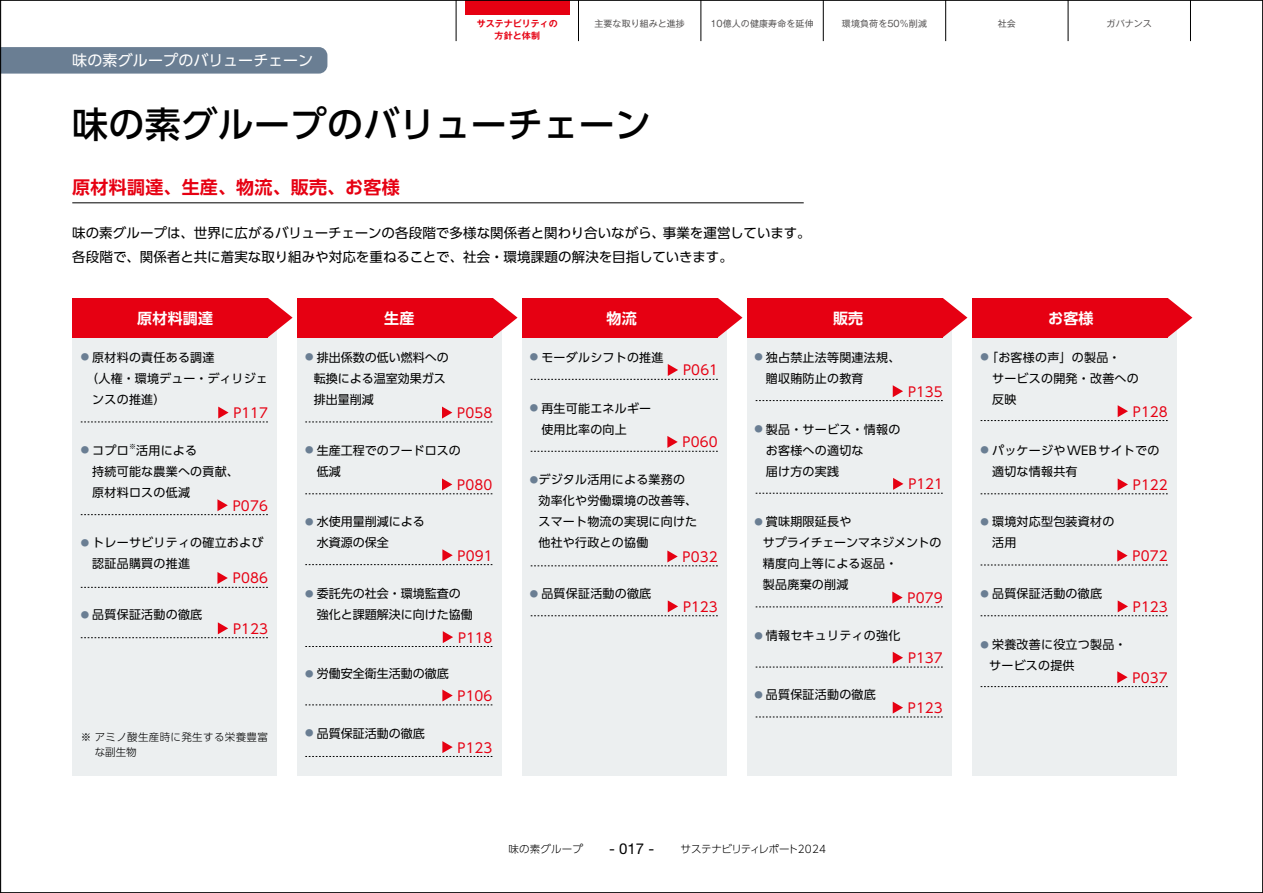
<style>
.page{position:relative;width:1263px;height:893px;background:#fff}
.page>*{position:absolute;margin:0;border:0;box-sizing:border-box;transform-origin:0 0}
.t1{font:500 36px "UD Shin Go Pr 6 N";letter-spacing:.005em;color:#000}
.t2{font:700 18px "UD Shin Go Pr 6 N De";letter-spacing:.015em;color:#e60012}
.t3{font:15px "UD Shin Go Pr 6 N";letter-spacing:.005em;color:#fff}
.t4{font:700 15px "UD Shin Go Pr 6 N De";letter-spacing:.01em;color:#fff}
.t5{font:15px "Helvetica Neue LT Std";color:#000}
.t6{font:13.5px/24px "UD Shin Go Pr 6 N";color:#000}
.t7{font:13.5px "UD Shin Go Pr 6 N";letter-spacing:.01em;color:#e60012}
.t8{font:12px/21px "UD Shin Go Pr 6 N";letter-spacing:.02em;color:#000}
.t9{font:12px/21px "UD Shin Go Pr 6 N";color:#000}
.t10{font:300 10.5px/15px "UD Shin Go Pr 6 N";letter-spacing:.02em;color:#000}
.t11{font:300 10.5px "UD Shin Go Pr 6 N";letter-spacing:-.05em;color:#000}
.t12{font:9px "Gothic MB101 Pr 6 N";letter-spacing:.01em;color:#595757}
.t13{font:700 9px "Gothic MB101 Pr 6 N De";letter-spacing:.005em;color:#e60012}
.t14{font:7.05px "UD Shin Go Pr 6 N";color:#000}
.s1{font-size:8.4px;color:#6a7e93}
</style>
<div class="page">
<hr style="left:1190px;top:0;width:1px;height:41px;background:#000">
<hr style="left:456px;top:0;width:1px;height:41px;background:#000">
<hr style="left:578px;top:0;width:1px;height:41px;background:#000">
<hr style="left:701px;top:0;width:1px;height:41px;background:#000">
<hr style="left:823px;top:0;width:1px;height:41px;background:#000">
<hr style="left:945px;top:0;width:1px;height:41px;background:#000">
<hr style="left:1068px;top:0;width:1px;height:41px;background:#000">
<div style="left:72px;top:319px;width:204px;height:456px;background:#eceff0"></div>
<div style="left:297px;top:319px;width:204px;height:456px;background:#eceff0"></div>
<div style="left:522px;top:319px;width:204px;height:456px;background:#eceff0"></div>
<div style="left:747px;top:319px;width:204px;height:456px;background:#eceff0"></div>
<div style="left:972px;top:319px;width:204px;height:456px;background:#eceff0"></div>
<div style="left:465px;top:0;width:105px;height:14px;background:#e60012"></div>
<svg style="left:2px;top:47px;width:325px;height:27px"></svg>
<hr style="left:72px;top:203px;width:732px;height:1px;background:#000">
<div style="left:72px;top:298px;width:196px;height:39px;background:#e60012"></div>
<svg style="left:268px;top:298px;width:25px;height:39px"></svg>
<div style="left:297px;top:298px;width:196px;height:39px;background:#e60012"></div>
<svg style="left:493px;top:298px;width:24px;height:39px"></svg>
<div style="left:522px;top:298px;width:196px;height:39px;background:#e60012"></div>
<svg style="left:718px;top:298px;width:24px;height:39px"></svg>
<div style="left:747px;top:298px;width:196px;height:39px;background:#e60012"></div>
<svg style="left:943px;top:298px;width:24px;height:39px"></svg>
<div style="left:972px;top:298px;width:196px;height:39px;background:#e60012"></div>
<svg style="left:1168px;top:298px;width:24px;height:39px"></svg>
<svg style="left:81px;top:407px;width:187px;height:16px"></svg>
<svg style="left:305px;top:407px;width:187px;height:16px"></svg>
<svg style="left:531px;top:364px;width:187px;height:16px"></svg>
<svg style="left:756px;top:385px;width:187px;height:16px"></svg>
<svg style="left:981px;top:405px;width:187px;height:16px"></svg>
<svg style="left:981px;top:478px;width:187px;height:17px"></svg>
<svg style="left:981px;top:550px;width:187px;height:16px"></svg>
<svg style="left:981px;top:600px;width:187px;height:16px"></svg>
<svg style="left:981px;top:671px;width:187px;height:16px"></svg>
<svg style="left:756px;top:478px;width:187px;height:16px"></svg>
<svg style="left:756px;top:591px;width:187px;height:17px"></svg>
<svg style="left:756px;top:652px;width:187px;height:16px"></svg>
<svg style="left:756px;top:702px;width:187px;height:16px"></svg>
<svg style="left:531px;top:436px;width:187px;height:16px"></svg>
<svg style="left:531px;top:550px;width:187px;height:17px"></svg>
<svg style="left:531px;top:600px;width:187px;height:16px"></svg>
<svg style="left:305px;top:478px;width:187px;height:17px"></svg>
<svg style="left:305px;top:549px;width:187px;height:16px"></svg>
<svg style="left:305px;top:631px;width:187px;height:16px"></svg>
<svg style="left:305px;top:689px;width:187px;height:17px"></svg>
<svg style="left:305px;top:741px;width:187px;height:16px"></svg>
<svg style="left:81px;top:622px;width:187px;height:16px"></svg>
<svg style="left:81px;top:572px;width:187px;height:16px"></svg>
<svg style="left:81px;top:499px;width:187px;height:16px"></svg>
<p class="t3" style="left:72px;top:48px;width:243px">味の素グループのバリューチェーン</p>
<p class="t13" style="left:477px;top:16px;width:83px">サステナビリティの</p>
<p class="t12" style="left:594px;top:16px;width:92px">主要な取り組みと進捗</p>
<p class="t13" style="left:495px;top:28px;width:47px">方針と体制</p>
<h1 class="t1" style="left:72px;top:95px;width:580px">味の素グループのバリューチェーン</h1>
<p class="t12" style="left:710px;top:16px;width:105px">10億人の健康寿命を延伸</p>
<p class="t12" style="left:842px;top:16px;width:87px">環境負荷を50％削減</p>
<p class="t12" style="left:998px;top:16px;width:20px">社会</p>
<p class="t12" style="left:1106px;top:16px;width:47px">ガバナンス</p>
<h2 class="t2" style="left:72px;top:173px;width:329px">原材料調達、生産、物流、販売、お客様</h2>
<p class="t6" style="left:72px;top:221px;width:740px">味の素グループは、世界に広がるバリューチェーンの各段階で多様な関係者と関わり合いながら、事業を運営しています。各段階で、関係者と共に着実な取り組みや対応を重ねることで、社会・環境課題の解決を目指していきます。</p>
<p class="t4" style="left:137px;top:307px;width:77px">原材料調達</p>
<p class="t4" style="left:384px;top:307px;width:32px">生産</p>
<p class="t4" style="left:606px;top:307px;width:32px">物流</p>
<p class="t4" style="left:833px;top:307px;width:32px">販売</p>
<p class="t4" style="left:1048px;top:307px;width:47px">お客様</p>
<p class="t9" style="left:314px;top:346px;width:136px;text-indent:-9px"><span class="s1">●</span> 排出係数の低い燃料への転換による温室効果ガス排出量削減</p>
<p class="t9" style="left:317px;top:439px;width:146px;text-indent:-11px"><span class="s1">●</span> 生産工程でのフードロスの低減</p>
<p class="t9" style="left:317px;top:511px;width:110px;text-indent:-11px"><span class="s1">●</span> 水使用量削減による水資源の保全</p>
<p class="t9" style="left:317px;top:583px;width:158px;text-indent:-11px"><span class="s1">●</span> 委託先の社会・環境監査の強化と課題解決に向けた協働</p>
<p class="t8" style="left:81px;top:346px;width:135px"><span class="s1">●</span> 原材料の責任ある調達</p>
<p class="t8" style="left:86px;top:367px;width:183px">（人権・環境デュー・ディリジェ</p>
<p class="t8" style="left:92px;top:388px;width:75px">ンスの推進）</p>
<p class="t8" style="left:81px;top:439px;width:50px"><span class="s1">●</span> コプロ</p>
<p class="t14" style="left:129px;top:440px;width:8px">※</p>
<p class="t7" style="left:233px;top:402px;width:36px">P117</p>
<p class="t7" style="left:457px;top:402px;width:37px">P058</p>
<p class="t8" style="left:92px;top:439px;width:148px;text-indent:44px">活用による<br>持続可能な農業への貢献、原材料ロスの低減</p>
<p class="t8" style="left:92px;top:532px;width:173px;text-indent:-12px"><span class="s1">●</span> トレーサビリティの確立および認証品購買の推進</p>
<p class="t8" style="left:81px;top:604px;width:123px"><span class="s1">●</span> 品質保証活動の徹底</p>
<p class="t7" style="left:457px;top:474px;width:37px">P080</p>
<p class="t7" style="left:233px;top:495px;width:37px">P076</p>
<p class="t7" style="left:458px;top:545px;width:37px">P091</p>
<p class="t7" style="left:233px;top:567px;width:37px">P086</p>
<p class="t7" style="left:233px;top:618px;width:36px">P123</p>
<p class="t10" style="left:95px;top:729px;width:175px;text-indent:-14px">※ アミノ酸生産時に発生する栄養豊富な副生物</p>
<p class="t9" style="left:305px;top:663px;width:145px"><span class="s1">●</span> 労働安全衛生活動の徹底</p>
<p class="t7" style="left:458px;top:626px;width:36px">P118</p>
<p class="t7" style="left:458px;top:685px;width:36px">P106</p>
<p class="t9" style="left:305px;top:722px;width:121px"><span class="s1">●</span> 品質保証活動の徹底</p>
<p class="t7" style="left:458px;top:736px;width:36px">P123</p>
<p class="t8" style="left:530px;top:346px;width:135px"><span class="s1">●</span> モーダルシフトの推進</p>
<p class="t8" style="left:541px;top:397px;width:111px;text-indent:-12px"><span class="s1">●</span> 再生可能エネルギー使用比率の向上</p>
<p class="t8" style="left:538px;top:469px;width:160px;text-indent:-9px"><span class="s1">●</span>デジタル活用による業務の効率化や労働環境の改善等、スマート物流の実現に向けた他社や行政との協働</p>
<p class="t8" style="left:530px;top:583px;width:123px"><span class="s1">●</span> 品質保証活動の徹底</p>
<p class="t7" style="left:683px;top:359px;width:37px">P061</p>
<p class="t7" style="left:683px;top:431px;width:37px">P060</p>
<p class="t7" style="left:683px;top:546px;width:37px">P032</p>
<p class="t7" style="left:683px;top:596px;width:36px">P123</p>
<p class="t8" style="left:766px;top:346px;width:136px;text-indent:-12px"><span class="s1">●</span> 独占禁止法等関連法規、贈収賄防止の教育</p>
<p class="t8" style="left:766px;top:418px;width:136px;text-indent:-12px"><span class="s1">●</span> 製品・サービス・情報のお客様への適切な<br>届け方の実践</p>
<p class="t8" style="left:763px;top:511px;width:180px;text-indent:-8px"><span class="s1">●</span> 賞味期限延長や<br>サプライチェーンマネジメントの精度向上等による返品・<br>製品廃棄の削減</p>
<p class="t8" style="left:754px;top:625px;width:147px"><span class="s1">●</span> 情報セキュリティの強化</p>
<p class="t7" style="left:908px;top:381px;width:36px">P135</p>
<p class="t7" style="left:908px;top:473px;width:36px">P121</p>
<p class="t7" style="left:907px;top:587px;width:37px">P079</p>
<p class="t8" style="left:754px;top:684px;width:123px"><span class="s1">●</span> 品質保証活動の徹底</p>
<p class="t7" style="left:908px;top:647px;width:36px">P137</p>
<p class="t7" style="left:908px;top:697px;width:36px">P123</p>
<p class="t10" style="left:508px;top:841px;width:76px">味の素グループ</p>
<p class="t5" style="left:609px;top:839px;width:47px">- 017 -</p>
<p class="t11" style="left:681px;top:840px;width:147px">サステナビリティレポート2024</p>
<p class="t8" style="left:992px;top:346px;width:148px;text-indent:-12px"><span class="s1">●</span> 「お客様の声」の製品・<br>サービスの開発・改善への反映</p>
<p class="t8" style="left:992px;top:439px;width:169px;text-indent:-12px"><span class="s1">●</span> パッケージやWEBサイトでの適切な情報共有</p>
<p class="t8" style="left:992px;top:511px;width:124px;text-indent:-12px"><span class="s1">●</span> 環境対応型包装資材の活用</p>
<p class="t8" style="left:981px;top:583px;width:123px"><span class="s1">●</span> 品質保証活動の徹底</p>
<p class="t8" style="left:989px;top:633px;width:139px;text-indent:-9px"><span class="s1">●</span> 栄養改善に役立つ製品・サービスの提供</p>
<p class="t7" style="left:1133px;top:401px;width:36px">P128</p>
<p class="t7" style="left:1133px;top:474px;width:36px">P122</p>
<p class="t7" style="left:1132px;top:545px;width:37px">P072</p>
<p class="t7" style="left:1133px;top:596px;width:36px">P123</p>
<p class="t7" style="left:1132px;top:667px;width:37px">P037</p>
</div>
